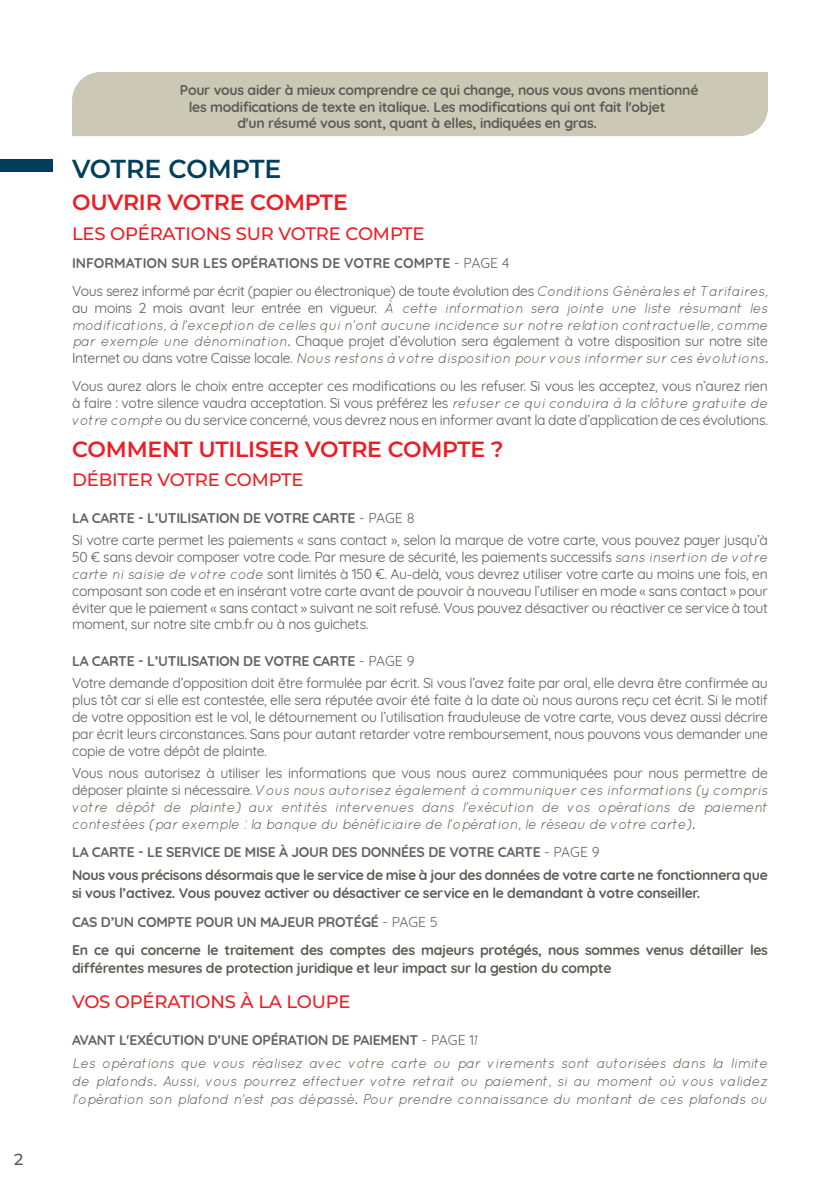
<style>
.page{position:relative;width:840px;height:1191px;background:#fff}
.page>*{position:absolute;margin:0;border:0;box-sizing:border-box;transform-origin:0 0}
.t1{font:600 26px "Montserrat";color:#023f5d}
.t2{font:600 22px "Montserrat";letter-spacing:-.01em;color:#ee1d23}
.t3{font:500 18px "Montserrat";letter-spacing:-.01em;color:#ee1d23}
.t4{font:500 16px "Montserrat";color:#57585a}
.t5{font:14px/16.8px "Quicksand";letter-spacing:-.02em;color:#5a5d54}
.t6{font:italic 14px/16.8px "Quicksand";letter-spacing:-.02em;color:#5a5d54;text-align:justify}
.t7{font:700 14px/28.2px "Quicksand";letter-spacing:-.02em;color:#5a5d54}
.s1{font-weight:700;color:#636366}
.s2{color:#636366}
.s3{font-style:italic}
.s4{font-style:normal}
.s5{font-weight:400;color:#636366}
.s6{font-weight:700;font-style:normal;color:#636366}
.s7{font-style:normal;color:#636366}
</style>
<div class="page">
<div style="left:0;top:159px;width:53px;height:13px;background:#023f5d"></div>
<div style="left:72px;top:72px;width:695px;height:64px;background:#ccc8b6"></div>
<div style="left:87px;top:81px;width:680px;height:48px;background:#ccc8b6"></div>
<p class="t4" style="left:14px;top:1148px;width:11px">2</p>
<p class="t7" style="left:180px;top:75px;width:519px">Pour vous aider à mieux comprendre ce qui change, nous vous avons mentionné</p>
<p class="t7" style="left:189px;top:91px;width:478px">les modifications de texte en italique. Les modifications qui ont fait l'objet</p>
<p class="t7" style="left:237px;top:108px;width:361px">d'un résumé vous sont, quant à elles, indiquées en gras.</p>
<h1 class="t1" style="left:72px;top:151px;width:211px">VOTRE COMPTE</h1>
<h2 class="t2" style="left:72px;top:187px;width:277px">OUVRIR VOTRE COMPTE</h2>
<p class="t3" style="left:72px;top:221px;width:354px">LES OPÉRATIONS SUR VOTRE COMPTE</p>
<p class="t5" style="left:72px;top:247px;width:697px;line-height:28.2px"><span class="s1">INFORMATION SUR LES OPÉRATIONS DE VOTRE COMPTE</span> <span class="s2">- PAGE 4<br></span>Vous serez informé par écrit (papier ou électronique) de toute évolution des <span class="s3">Conditions Générales et Tarifaires,</span></p>
<p class="t6" style="left:72px;top:299px;width:697px"><span class="s4">au moins 2 mois avant leur entrée en vigueur.</span> À cette information sera jointe une liste résumant les modifications, à l’exception de celles qui n’ont aucune incidence sur notre relation contractuelle, comme par exemple une dénomination. <span class="s4">Chaque projet d’évolution sera également à votre disposition sur notre site Internet ou dans votre Caisse locale.</span> Nous restons à votre disposition pour vous informer sur ces évolutions.</p>
<p class="t5" style="left:72px;top:376px;width:697px;text-align:justify">Vous aurez alors le choix entre accepter ces modifications ou les refuser. Si vous les acceptez, vous n’aurez rien à faire : votre silence vaudra acceptation. Si vous préférez les <span class="s3">refuser ce qui conduira à la clôture gratuite de votre compte</span> ou du service concerné, vous devrez nous en informer avant la date d’application de ces évolutions.</p>
<h2 class="t2" style="left:72px;top:433px;width:433px">COMMENT UTILISER VOTRE COMPTE ?</h2>
<p class="t3" style="left:72px;top:467px;width:233px">DÉBITER VOTRE COMPTE</p>
<p class="t5" style="left:72px;top:505px;width:697px;line-height:22.4px"><span class="s1">LA CARTE - L’UTILISATION DE VOTRE CARTE</span> <span class="s2">- PAGE 8<br></span>Si votre carte permet les paiements « sans contact », selon la marque de votre carte, vous pouvez payer jusqu’à</p>
<p class="t5" style="left:72px;top:547px;width:697px;text-align:justify">50 € sans devoir composer votre code. Par mesure de sécurité, les paiements successifs <span class="s3">sans insertion de votre carte ni saisie de votre code</span> sont limités à 150 €. Au-delà, vous devrez utiliser votre carte au moins une fois, en composant son code et en insérant votre carte avant de pouvoir à nouveau l’utiliser en mode « sans contact » pour éviter que le paiement « sans contact » suivant ne soit refusé. Vous pouvez désactiver ou réactiver ce service à tout moment, sur notre site cmb.fr ou à nos guichets.</p>
<p class="t5" style="left:72px;top:648px;width:697px;line-height:22.4px"><span class="s1">LA CARTE - L’UTILISATION DE VOTRE CARTE</span> <span class="s2">- PAGE 9<br></span>Votre demande d’opposition doit être formulée par écrit. Si vous l’avez faite par oral, elle devra être confirmée au</p>
<p class="t5" style="left:72px;top:690px;width:697px;text-align:justify">plus tôt car si elle est contestée, elle sera réputée avoir été faite à la date où nous aurons reçu cet écrit. Si le motif de votre opposition est le vol, le détournement ou l’utilisation frauduleuse de votre carte, vous devez aussi décrire par écrit leurs circonstances. Sans pour autant retarder votre remboursement, nous pouvons vous demander une copie de votre dépôt de plainte.</p>
<p class="t6" style="left:72px;top:764px;width:697px"><span class="s4">Vous nous autorisez à utiliser les informations que vous nous aurez communiquées pour nous permettre de déposer plainte si nécessaire.</span> Vous nous autorisez également à communiquer ces informations (y compris votre dépôt de plainte) aux entités intervenues dans l'exécution de vos opérations de paiement contestées (par exemple : la banque du bénéficiaire de l'opération, le réseau de votre carte).</p>
<p class="t7" style="left:72px;top:838px;width:696px;line-height:23.6px"><span class="s2">LA CARTE - LE SERVICE DE MISE À JOUR DES DONNÉES DE VOTRE CARTE</span> <span class="s5">- PAGE 9<br></span>Nous vous précisons désormais que le service de mise à jour des données de votre carte ne fonctionnera que</p>
<p class="t7" style="left:72px;top:878px;width:697px">si vous l’activez. Vous pouvez activer ou désactiver ce service en le demandant à votre conseiller.<br><span class="s2">CAS D’UN COMPTE POUR UN MAJEUR PROTÉGÉ</span> <span class="s5">- PAGE 5<br></span>En ce qui concerne le traitement des comptes des majeurs protégés, nous sommes venus détailler les</p>
<p class="t7" style="left:72px;top:952px;width:540px">différentes mesures de protection juridique et leur impact sur la gestion du compte</p>
<p class="t3" style="left:72px;top:989px;width:280px">VOS OPÉRATIONS À LA LOUPE</p>
<p class="t6" style="left:72px;top:1027px;width:697px;line-height:23.6px"><span class="s6">AVANT L'EXÉCUTION D’UNE OPÉRATION DE PAIEMENT</span> <span class="s7">- PAGE 1</span><span class="s2">1<br></span>Les opérations que vous réalisez avec votre carte ou par virements sont autorisées dans la limite</p>
<p class="t6" style="left:72px;top:1072px;width:697px;line-height:18px">de plafonds. Aussi, vous pourrez effectuer votre retrait ou paiement, si au moment où vous validez l’opération son plafond n’est pas dépassé. Pour prendre connaissance du montant de ces plafonds ou</p>
</div>
